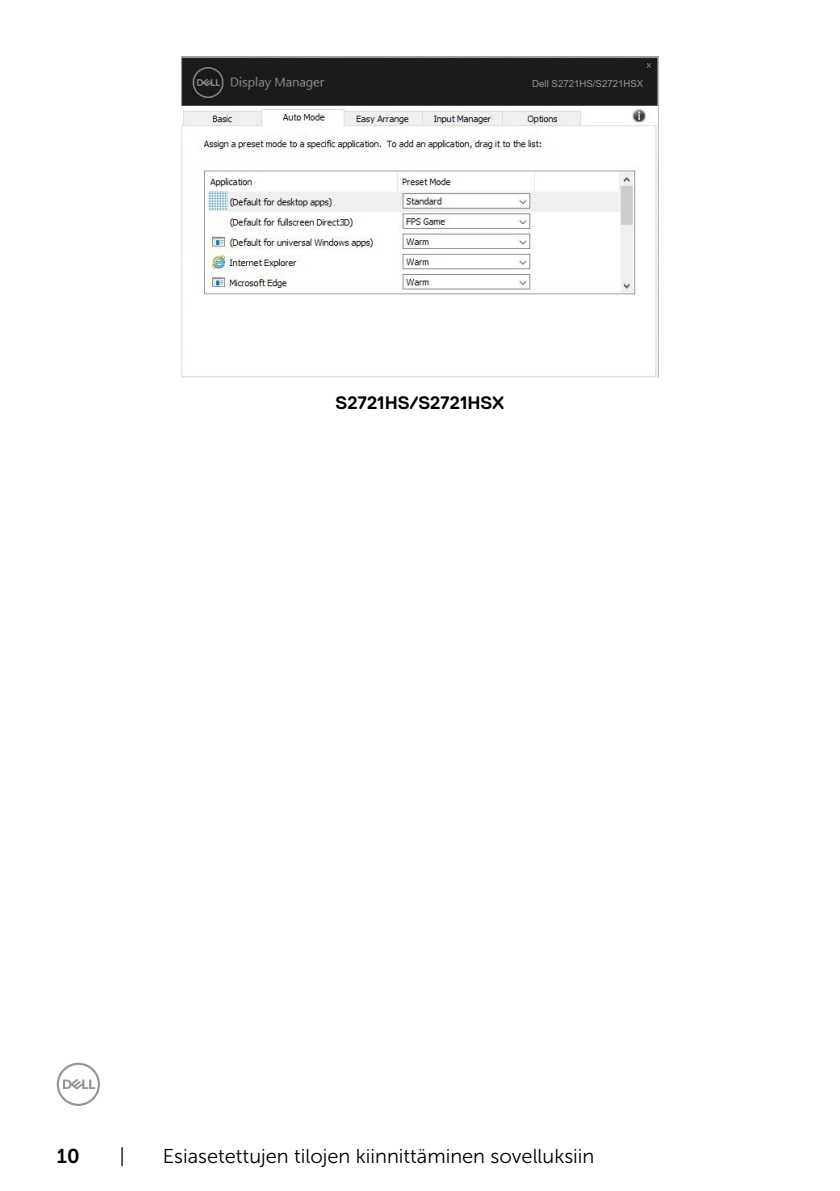
<style>
.page{position:relative;width:840px;height:1191px;background:#fff}
.page>*{position:absolute;margin:0;border:0;box-sizing:border-box;transform-origin:0 0}
.t1{font:20px "Museo Sans For Dell 300";color:#000}
.t2{font:20px "Museo Sans For Dell 700";color:#000}
.t3{font:700 18px "Dell Replica";color:#000}
.t4{font:9.6px "Arial";color:#939393}
</style>
<div class="page">
<svg style="left:57px;top:1062px;width:43px;height:44px"></svg>
<img style="left:182px;top:57px;width:475px;height:320px">
<div style="left:539px;top:77px;width:104px;height:12px;background:#1b1b1b"></div>
<p class="t4" style="left:532px;top:78px;width:112px">Dell S2721HS/S2721HSX</p>
<p class="t3" style="left:335px;top:392px;width:170px">S2721HS/S2721HSX</p>
<p class="t2" style="left:57px;top:1144px;width:24px">10</p>
<p class="t1" style="left:120px;top:1145px;width:7px">|</p>
<p class="t1" style="left:163px;top:1145px;width:433px">Esiasetettujen tilojen kiinnittäminen sovelluksiin</p>
</div>
